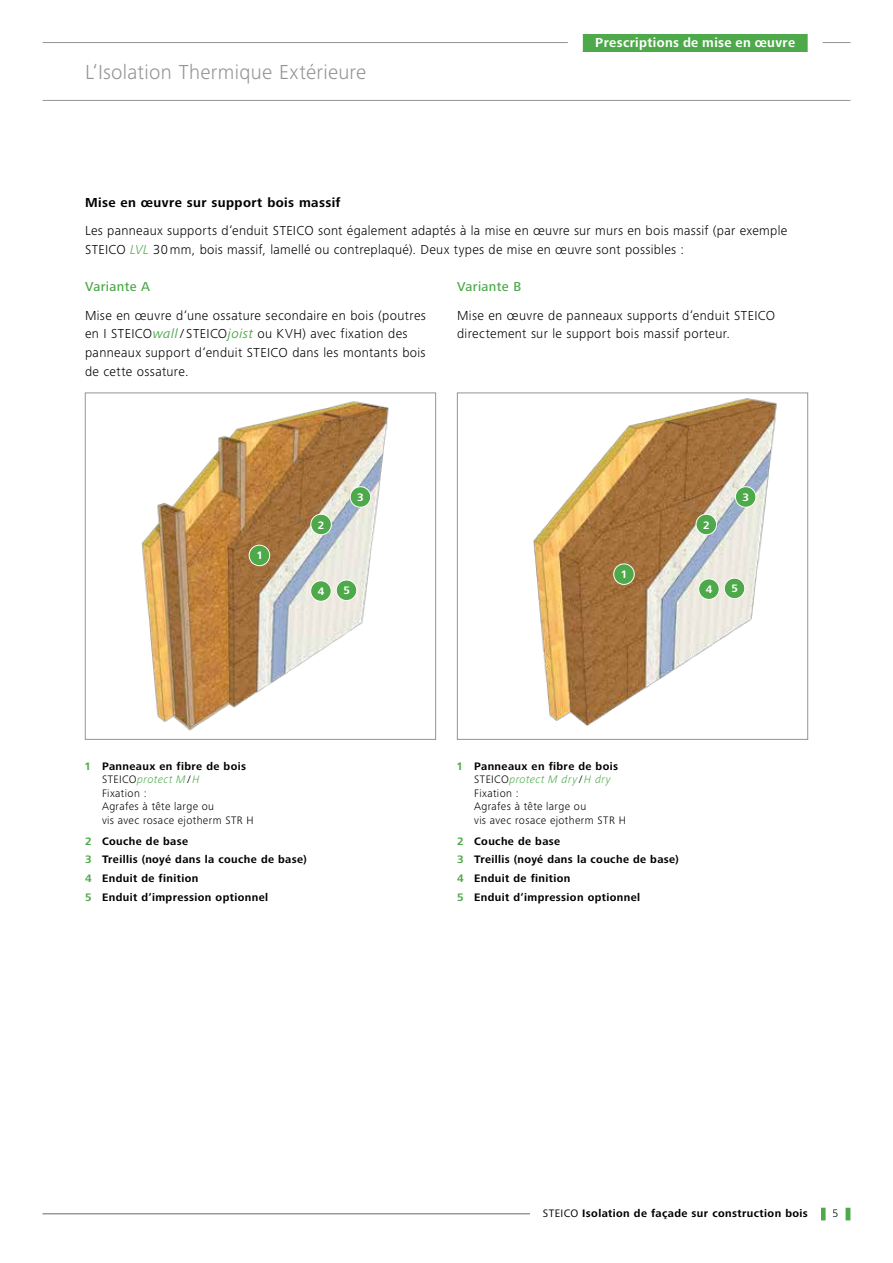
<style>
.page{position:relative;width:893px;height:1263px;background:#fff}
.page>*{position:absolute;margin:0;border:0;box-sizing:border-box;transform-origin:0 0}
.t1{font:300 21px "Frutiger Next LTW1 G";letter-spacing:.015em;color:#969492}
.t2{font:300 13.5px/18.8px "Frutiger Next LTW1 G";letter-spacing:.025em;color:#000}
.t3{font:700 13.5px "Frutiger Next LTW1 G";letter-spacing:.03em;color:#000}
.t4{font:700 13.5px "Frutiger Next LTW1 G";letter-spacing:.03em;color:#fff}
.t5{font:500 13.5px "Frutiger Next LTW1 G";letter-spacing:.025em;color:#4da94a}
.t6{font:700 11.25px/18.8px "Frutiger Next LTW1 G";letter-spacing:.035em;color:#000}
.t7{font:300 11.25px/13.5px "Frutiger Next LTW1 G";letter-spacing:.035em;color:#000}
.t8{font:700 11.25px "Frutiger Next LTW1 G";color:#fff}
.s1{font-style:italic;color:#4da94a}
.s2{font-weight:400;font-style:italic;color:#4da94a}
.s3{font-weight:700;color:#4da94a}
.s4{font-weight:700}
.s5{color:#4da94a}
.s6{font-weight:400}
</style>
<div class="page">
<hr style="left:43px;top:42px;width:807px;height:1px;background:#969492">
<hr style="left:43px;top:100px;width:807px;height:1px;background:#969492">
<hr style="left:43px;top:1213px;width:765px;height:1px;background:#6a6864">
<div style="left:821px;top:1208px;width:5px;height:12px;background:#4da94a"></div>
<hr style="left:846px;top:1208px;width:4px;height:12px;background:#4da94a">
<div style="left:583px;top:34px;width:225px;height:18px;background:#4da94a"></div>
<div style="left:568px;top:34px;width:15px;height:18px;background:#fff"></div>
<div style="left:808px;top:34px;width:15px;height:18px;background:#fff"></div>
<div style="left:530px;top:1208px;width:291px;height:12px;background:#fff"></div>
<img style="left:141px;top:401px;width:248px;height:330px">
<div style="left:85px;top:393px;width:351px;height:347px;border:1px solid #969492"></div>
<div style="left:249px;top:545px;width:21px;height:21px;background:#4da94a;border-radius:50%"></div>
<div style="left:249px;top:545px;width:21px;height:21px;border:1px solid #fff;border-radius:50%"></div>
<div style="left:311px;top:514px;width:20px;height:21px;background:#4da94a;border-radius:50%"></div>
<div style="left:310px;top:514px;width:22px;height:21px;border:1px solid #fff;border-radius:50%"></div>
<div style="left:350px;top:487px;width:21px;height:20px;background:#4da94a;border-radius:50%"></div>
<div style="left:350px;top:486px;width:21px;height:22px;border:1px solid #fff;border-radius:50%"></div>
<div style="left:311px;top:581px;width:20px;height:20px;background:#4da94a;border-radius:50%"></div>
<div style="left:310px;top:580px;width:22px;height:22px;border:1px solid #fff;border-radius:50%"></div>
<div style="left:336px;top:580px;width:21px;height:20px;background:#4da94a;border-radius:50%"></div>
<div style="left:336px;top:580px;width:21px;height:21px;border:1px solid #fff;border-radius:50%"></div>
<img style="left:533px;top:398px;width:244px;height:328px">
<div style="left:457px;top:393px;width:351px;height:347px;border:1px solid #969492"></div>
<div style="left:614px;top:564px;width:20px;height:20px;background:#4da94a;border-radius:50%"></div>
<div style="left:613px;top:563px;width:22px;height:22px;border:1px solid #fff;border-radius:50%"></div>
<div style="left:696px;top:514px;width:21px;height:21px;background:#4da94a;border-radius:50%"></div>
<div style="left:696px;top:514px;width:21px;height:21px;border:1px solid #fff;border-radius:50%"></div>
<div style="left:735px;top:487px;width:21px;height:20px;background:#4da94a;border-radius:50%"></div>
<div style="left:735px;top:486px;width:21px;height:22px;border:1px solid #fff;border-radius:50%"></div>
<div style="left:699px;top:579px;width:20px;height:20px;background:#4da94a;border-radius:50%"></div>
<div style="left:698px;top:578px;width:22px;height:22px;border:1px solid #fff;border-radius:50%"></div>
<div style="left:724px;top:578px;width:21px;height:21px;background:#4da94a;border-radius:50%"></div>
<div style="left:724px;top:578px;width:21px;height:21px;border:1px solid #fff;border-radius:50%"></div>
<h1 class="t1" style="left:85px;top:60px;width:283px">L‘Isolation Thermique Extérieure</h1>
<p class="t4" style="left:595px;top:35px;width:201px">Prescriptions de mise en œuvre</p>
<p class="t3" style="left:85px;top:195px;width:257px">Mise en œuvre sur support bois massif</p>
<p class="t2" style="left:85px;top:221px;width:704px">Les panneaux supports d‘enduit STEICO sont également adaptés à la mise en œuvre sur murs en bois massif (par exemple<br>STEICO <span class="s1">LVL</span> 30mm, bois massif, lamellé ou contreplaqué). Deux types de mise en œuvre sont possibles :</p>
<p class="t5" style="left:85px;top:279px;width:67px">Variante A</p>
<p class="t2" style="left:85px;top:306px;width:342px">Mise en œuvre d‘une ossature secondaire en bois (poutres en I STEICO<span class="s2">wall</span> / STEICO<span class="s2">joist</span> ou KVH) avec fixation des panneaux support d‘enduit STEICO dans les montants bois de cette ossature.</p>
<p class="t5" style="left:457px;top:279px;width:66px">Variante B</p>
<p class="t2" style="left:457px;top:306px;width:320px">Mise en œuvre de panneaux supports d‘enduit STEICO directement sur le support bois massif porteur.</p>
<p class="t8" style="left:257px;top:549px;width:7px">1</p>
<p class="t8" style="left:318px;top:518px;width:8px">2</p>
<p class="t8" style="left:357px;top:491px;width:8px">3</p>
<p class="t8" style="left:318px;top:585px;width:8px">4</p>
<p class="t8" style="left:343px;top:584px;width:8px">5</p>
<p class="t7" style="left:102px;top:759px;width:153px;text-indent:-17px"><span class="s3">1</span> <span class="s4">Panneaux en fibre de bois<br></span>STEICO<span class="s1">protect M</span> / <span class="s1">H<br></span>Fixation :<br>Agrafes à tête large ou<br>vis avec rosace ejotherm STR H</p>
<p class="t6" style="left:85px;top:832px;width:223px"><span class="s5">2</span> Couche de base<br><span class="s5">3</span> Treillis (noyé dans la couche de base)<br><span class="s5">4</span> Enduit de finition<br><span class="s5">5</span> Enduit d‘impression optionnel</p>
<p class="t8" style="left:622px;top:568px;width:7px">1</p>
<p class="t8" style="left:703px;top:518px;width:8px">2</p>
<p class="t8" style="left:742px;top:491px;width:8px">3</p>
<p class="t8" style="left:706px;top:583px;width:8px">4</p>
<p class="t8" style="left:731px;top:582px;width:8px">5</p>
<p class="t7" style="left:474px;top:759px;width:153px;text-indent:-17px"><span class="s3">1</span> <span class="s4">Panneaux en fibre de bois<br></span>STEICO<span class="s1">protect M dry</span> / <span class="s1">H dry<br></span>Fixation :<br>Agrafes à tête large ou<br>vis avec rosace ejotherm STR H</p>
<p class="t6" style="left:457px;top:832px;width:223px"><span class="s5">2</span> Couche de base<br><span class="s5">3</span> Treillis (noyé dans la couche de base)<br><span class="s5">4</span> Enduit de finition<br><span class="s5">5</span> Enduit d‘impression optionnel</p>
<p class="t6" style="left:543px;top:1204px;width:267px"><span class="s6">STEICO</span> Isolation de façade sur construction bois</p>
<p class="t7" style="left:833px;top:1207px;width:7px">5</p>
</div>
